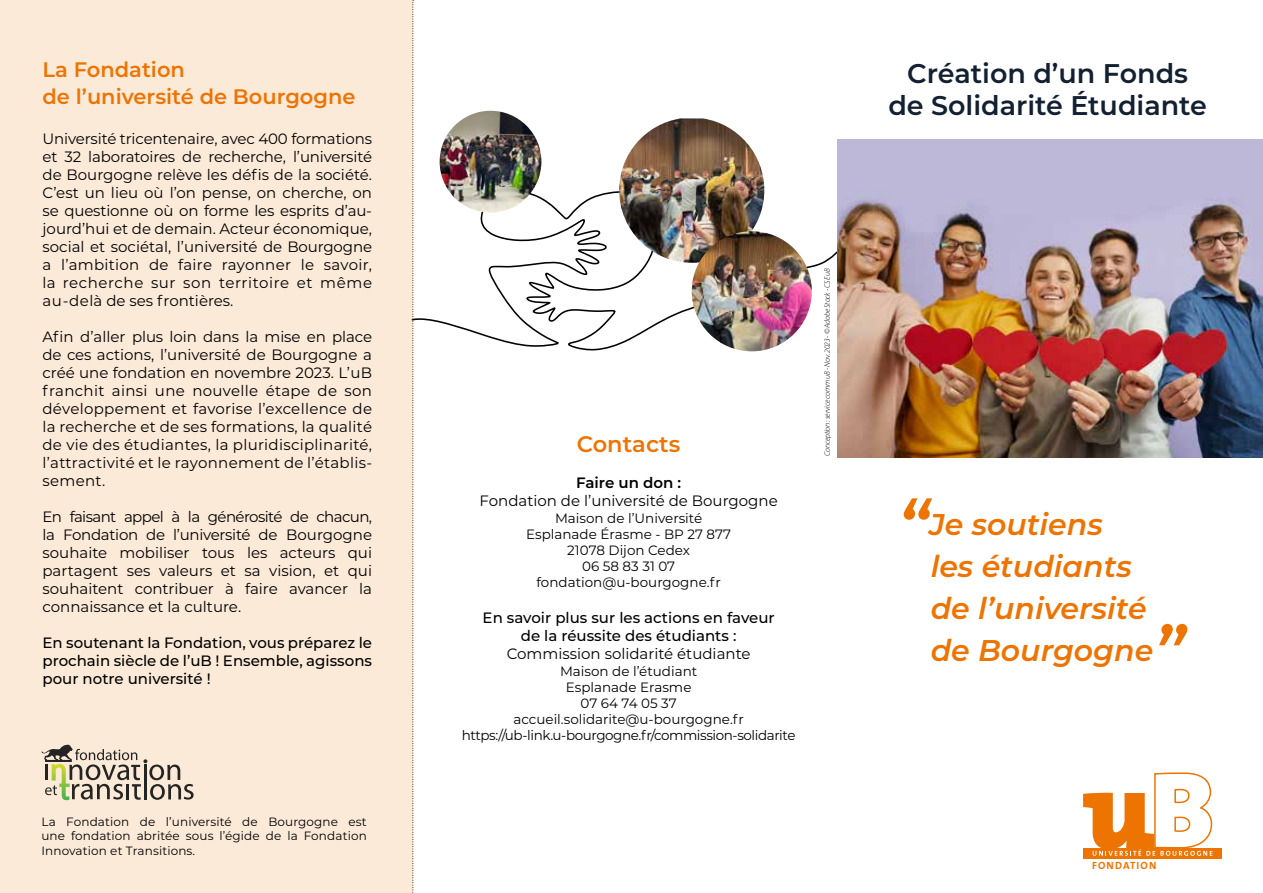
<style>
.page{position:relative;width:1263px;height:893px;background:#fff}
.page>*{position:absolute;margin:0;border:0;box-sizing:border-box;transform-origin:0 0}
.t1{font:italic 600 69px "Montserrat";color:#ee7402}
.t2{font:italic 600 30px/42px "Montserrat";color:#ee7402}
.t3{font:600 27px/32.4px "Montserrat";color:#132031;text-align:center}
.t4{font:600 22.5px "Montserrat";color:#ee7402}
.t5{font:600 21px/27px "Montserrat";color:#ee7402}
.t6{font:15px/18px "Montserrat";color:#000;text-align:justify}
.t7{font:500 15px/18px "Montserrat";color:#000;text-align:center}
.t8{font:600 15px "Montserrat";color:#000}
.t9{font:13.5px/16.2px "Montserrat";color:#000;text-align:center}
.t10{font:12px/14.4px "Montserrat";letter-spacing:.01em;color:#000;text-align:justify}
.t11{font:700 10.5px "The Mix";letter-spacing:.11em;color:#ee7402}
.t12{font:italic 300 7.8px "Myriad Pro";letter-spacing:-.02em;color:#000}
</style>
<div class="page">
<svg style="left:414px;top:190px;width:424px;height:161px"></svg>
<img style="left:619px;top:118px;width:145px;height:145px">
<img style="left:440px;top:111px;width:101px;height:102px;border-radius:51px">
<img style="left:692px;top:231px;width:120px;height:120px;border-radius:60px">
<div style="left:1083px;top:848px;width:139px;height:11px;background:#ee7402"></div>
<svg style="left:1083px;top:772px;width:130px;height:84px"></svg>
<img style="left:838px;top:139px;width:425px;height:318px">
<svg style="left:412px;top:0;width:2px;height:893px"></svg>
<div style="left:0;top:0;width:412px;height:893px;background:#fcead9"></div>
<svg style="left:41px;top:745px;width:153px;height:55px"></svg>
<h3 class="t5" style="left:43px;top:55px;width:315px">La Fondation<br>de l’université de Bourgogne</h3>
<p class="t6" style="left:43px;top:129px;width:331px">Université tricentenaire, avec 400 formations et 32 laboratoires de recherche, l’université de Bourgogne relève les défis de la société.<br>C’est un lieu où l’on pense, on cherche, on se questionne où on forme les esprits d’au&shy;jourd’hui et de demain. Acteur économique, social et sociétal, l’université de Bourgogne a l’ambition de faire rayonner le savoir, la recherche sur son territoire et même au-delà de ses frontières.</p>
<p class="t6" style="left:43px;top:327px;width:331px">Afin d’aller plus loin dans la mise en place de ces actions, l’université de Bourgogne a créé une fondation en novembre 2023. L’uB franchit ainsi une nouvelle étape de son développement et favorise l’excellence de la recherche et de ses formations, la qualité de vie des étudiantes, la pluridisciplinarité, l’attractivité et le rayonnement de l’établis&shy;sement.</p>
<p class="t6" style="left:43px;top:507px;width:331px">En faisant appel à la générosité de chacun, la Fondation de l’université de Bourgogne souhaite mobiliser tous les acteurs qui partagent ses valeurs et sa vision, et qui souhaitent contribuer à faire avancer la connaissance et la culture.</p>
<p class="t7" style="left:43px;top:633px;width:331px;text-align:justify">En soutenant la Fondation, vous préparez le prochain siècle de l’uB ! Ensemble, agissons pour notre université !</p>
<p class="t10" style="left:41px;top:814px;width:327px">La Fondation de l’université de Bourgogne est une fondation abritée sous l’égide de la Fondation Innovation et Transitions.</p>
<h3 class="t3" style="left:888px;top:56px;width:320px">Création d’un Fonds de Solidarité Étudiante</h3>
<h3 class="t4" style="left:577px;top:428px;width:105px">Contacts</h3>
<p class="t8" style="left:576px;top:472px;width:107px">Faire un don :</p>
<p class="t6" style="left:479px;top:491px;width:300px">Fondation de l’université de Bourgogne</p>
<p class="t9" style="left:526px;top:509px;width:206px">Maison de l’Université<br>Esplanade Érasme - BP 27 877<br>21078 Dijon Cedex<br>06 58 83 31 07 fondation@u-bourgogne.fr</p>
<p class="t7" style="left:483px;top:608px;width:293px">En savoir plus sur les actions en faveur de la réussite des étudiants :</p>
<p class="t6" style="left:507px;top:644px;width:245px">Commission solidarité étudiante</p>
<p class="t9" style="left:462px;top:662px;width:335px">Maison de l’étudiant<br>Esplanade Erasme<br>07 64 74 05 37<br>accueil.solidarite@u-bourgogne.fr https://ub-link.u-bourgogne.fr/commission-solidarite</p>
<p class="t12" style="left:822px;top:456px;width:189px;rotate:-90deg">Conception : service comm uB - Nov. 2023 - © Adobe Stock - CSE uB</p>
<h1 class="t1" style="left:897px;top:476px;width:33px">“</h1>
<h2 class="t2" style="left:929px;top:502px;width:226px">Je soutiens<br>les étudiants de l’université de Bourgogne</h2>
<h1 class="t1" style="left:1153px;top:602px;width:33px">”</h1>
<p class="t11" style="left:1092px;top:856px;width:66px">FONDATION</p>
</div>
